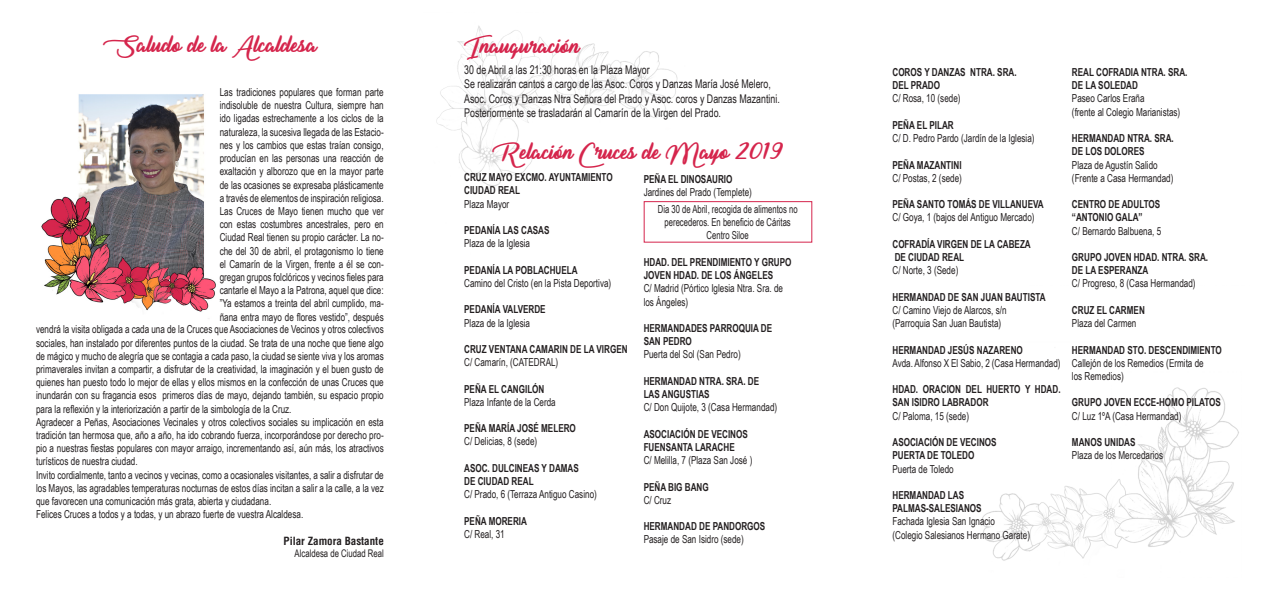
<style>
.page{position:relative;width:1276px;height:596px;background:#fff}
.page>*{position:absolute;margin:0;border:0;box-sizing:border-box;transform-origin:0 0}
.t1{font:24px "Liar Script";color:#d5254c}
.t2{font:12px "Arial Narrow";color:#231f20;scale:.9 1}
.t3{font:11px/13.2px "Arial Narrow";color:#231f20;text-align:justify;scale:.9 1}
.t4{font:700 11px/13.2px "Arial Narrow";color:#231f20;scale:.9 1}
.t5{font:11px "Arial Narrow";color:#231f20;scale:.85 1}
.t6{font:700 condensed 11px "Helvetica LT Std";color:#231f20}
.t7{font:10.5px "Arial Narrow";color:#231f20;scale:.9 1}
</style>
<div class="page">
<img style="left:436px;top:25px;width:271px;height:218px">
<img style="left:41px;top:94px;width:180px;height:225px">
<img style="left:981px;top:387px;width:258px;height:174px">
<div style="left:643px;top:201px;width:169px;height:41px;border:1px solid #d5254c"></div>
<p class="t1" style="left:103px;top:30px;width:215px">Saludo de la Alcaldesa</p>
<p class="t3" style="left:220px;top:85px;width:184px">Las tradiciones populares que forman parte indisoluble de nuestra Cultura, siempre han ido ligadas estrechamente a los ciclos de la naturaleza, la sucesiva llegada de las Estacio&shy;nes y los cambios que estas traían consigo, producían en las personas una reacción de exaltación y alborozo que en la mayor parte de las ocasiones se expresaba plásticamente a través de elementos de inspiración religiosa.</p>
<p class="t3" style="left:220px;top:204px;width:184px">Las Cruces de Mayo tienen mucho que ver con estas costumbres ancestrales, pero en Ciudad Real tienen su propio carácter. La no&shy;che del 30 de abril, el protagonismo lo tiene el Camarín de la Virgen, frente a él se con&shy;gregan grupos folclóricos y vecinos fieles para cantarle el Mayo a la Patrona, aquel que dice: ”Ya estamos a treinta del abril cumplido, ma&shy;ñana entra mayo de flores vestido”, después</p>
<p class="t3" style="left:36px;top:322px;width:388px">vendrá la visita obligada a cada una de la Cruces que Asociaciones de Vecinos y otros colectivos sociales, han instalado por diferentes puntos de la ciudad. Se trata de una noche que tiene algo de mágico y mucho de alegría que se contagia a cada paso, la ciudad se siente viva y los aromas primaverales invitan a compartir, a disfrutar de la creatividad, la imaginación y el buen gusto de quienes han puesto todo lo mejor de ellas y ellos mismos en la confección de unas Cruces que inundarán con su fragancia esos primeros días de mayo, dejando también, su espacio propio para la reflexión y la interiorización a partir de la simbología de la Cruz.</p>
<p class="t3" style="left:36px;top:414px;width:388px">Agradecer a Peñas, Asociaciones Vecinales y otros colectivos sociales su implicación en esta tradición tan hermosa que, año a año, ha ido cobrando fuerza, incorporándose por derecho pro&shy;pio a nuestras fiestas populares con mayor arraigo, incrementando así, aún más, los atractivos turísticos de nuestra ciudad.</p>
<p class="t3" style="left:36px;top:467px;width:388px">Invito cordialmente, tanto a vecinos y vecinas, como a ocasionales visitantes, a salir a disfrutar de los Mayos, las agradables temperaturas nocturnas de estos días incitan a salir a la calle, a la vez que favorecen una comunicación más grata, abierta y ciudadana.</p>
<p class="t3" style="left:36px;top:507px;width:298px">Felices Cruces a todos y a todas, y un abrazo fuerte de vuestra Alcaldesa.</p>
<p class="t6" style="left:283px;top:533px;width:102px">Pilar Zamora Bastante</p>
<p class="t7" style="left:295px;top:545px;width:101px">Alcaldesa de Ciudad Real</p>
<p class="t1" style="left:464px;top:30px;width:117px">Inauguración</p>
<p class="t2" style="left:464px;top:61px;width:208px">30 de Abril a las 21:30 horas en la Plaza Mayor</p>
<p class="t2" style="left:464px;top:75px;width:342px">Se realizarán cantos a cargo de las Asoc. Coros y Danzas María José Melero,</p>
<p class="t2" style="left:464px;top:90px;width:352px">Asoc. Coros y Danzas Ntra Señora del Prado y Asoc. coros y Danzas Mazantini.</p>
<p class="t2" style="left:464px;top:104px;width:287px">Posteriormente se trasladarán al Camarín de la Virgen del Prado.</p>
<p class="t1" style="left:492px;top:136px;width:292px">Relación Cruces de Mayo 2019</p>
<p class="t4" style="left:464px;top:170px;width:167px">CRUZ MAYO EXCMO. AYUNTAMIENTO</p>
<p class="t4" style="left:464px;top:183px;width:64px">CIUDAD REAL</p>
<p class="t3" style="left:464px;top:196px;width:52px">Plaza Mayor</p>
<p class="t4" style="left:464px;top:223px;width:96px">PEDANÍA LAS CASAS</p>
<p class="t3" style="left:464px;top:236px;width:75px">Plaza de la Iglesia</p>
<p class="t4" style="left:464px;top:262px;width:128px">PEDANÍA LA POBLACHUELA</p>
<p class="t3" style="left:464px;top:276px;width:165px">Camino del Cristo (en la Pista Deportiva)</p>
<p class="t4" style="left:464px;top:302px;width:92px">PEDANÍA VALVERDE</p>
<p class="t3" style="left:464px;top:315px;width:75px">Plaza de la Iglesia</p>
<p class="t4" style="left:464px;top:342px;width:183px">CRUZ VENTANA CAMARIN DE LA VIRGEN</p>
<p class="t3" style="left:464px;top:355px;width:106px">C/ Camarín, (CATEDRAL)</p>
<p class="t4" style="left:464px;top:381px;width:91px">PEÑA EL CANGILÓN</p>
<p class="t3" style="left:464px;top:394px;width:103px">Plaza Infante de la Cerda</p>
<p class="t4" style="left:464px;top:421px;width:126px">PEÑA MARÍA JOSÉ MELERO</p>
<p class="t3" style="left:464px;top:434px;width:83px">C/ Delicias, 8 (sede)</p>
<p class="t4" style="left:464px;top:460px;width:129px">ASOC. DULCINEAS Y DAMAS</p>
<p class="t4" style="left:464px;top:474px;width:79px">DE CIUDAD REAL</p>
<p class="t3" style="left:464px;top:487px;width:149px">C/ Prado, 6 (Terraza Antiguo Casino)</p>
<p class="t4" style="left:464px;top:513px;width:71px">PEÑA MORERIA</p>
<p class="t3" style="left:464px;top:526px;width:47px">C/ Real, 31</p>
<p class="t4" style="left:643px;top:172px;width:100px">PEÑA EL DINOSAURIO</p>
<p class="t3" style="left:643px;top:185px;width:122px">Jardines del Prado (Templete)</p>
<p class="t5" style="left:658px;top:201px;width:166px">Dia 30 de Abril, recogida de alimentos no</p>
<p class="t5" style="left:664px;top:214px;width:150px">perecederos. En beneficio de Cáritas</p>
<p class="t5" style="left:706px;top:227px;width:51px">Centro Siloe</p>
<p class="t4" style="left:643px;top:255px;width:166px">HDAD. DEL PRENDIMIENTO Y GRUPO</p>
<p class="t4" style="left:643px;top:268px;width:145px">JOVEN HDAD. DE LOS ÁNGELES</p>
<p class="t3" style="left:643px;top:281px;width:156px">C/ Madrid (Pórtico Iglesia Ntra. Sra. de</p>
<p class="t3" style="left:643px;top:294px;width:51px">los Ángeles)</p>
<p class="t4" style="left:643px;top:321px;width:144px">HERMANDADES PARROQUIA DE</p>
<p class="t4" style="left:643px;top:334px;width:55px">SAN PEDRO</p>
<p class="t3" style="left:643px;top:347px;width:109px">Puerta del Sol (San Pedro)</p>
<p class="t4" style="left:643px;top:373px;width:130px">HERMANDAD NTRA. SRA. DE</p>
<p class="t4" style="left:643px;top:387px;width:75px">LAS ANGUSTIAS</p>
<p class="t3" style="left:643px;top:400px;width:150px">C/ Don Quijote, 3 (Casa Hermandad)</p>
<p class="t4" style="left:643px;top:426px;width:117px">ASOCIACIÓN DE VECINOS</p>
<p class="t4" style="left:643px;top:439px;width:103px">FUENSANTA LARACHE</p>
<p class="t3" style="left:643px;top:453px;width:122px">C/ Melilla, 7 (Plaza San José )</p>
<p class="t4" style="left:643px;top:479px;width:74px">PEÑA BIG BANG</p>
<p class="t3" style="left:643px;top:492px;width:32px">C/ Cruz</p>
<p class="t4" style="left:643px;top:519px;width:137px">HERMANDAD DE PANDORGOS</p>
<p class="t3" style="left:643px;top:532px;width:113px">Pasaje de San Isidro (sede)</p>
<p class="t4" style="left:892px;top:65px;width:140px">COROS Y DANZAS NTRA. SRA.</p>
<p class="t4" style="left:892px;top:78px;width:54px">DEL PRADO</p>
<p class="t3" style="left:892px;top:91px;width:77px">C/ Rosa, 10 (sede)</p>
<p class="t4" style="left:892px;top:118px;width:70px">PEÑA EL PILAR</p>
<p class="t3" style="left:892px;top:131px;width:159px">C/ D. Pedro Pardo (Jardín de la Iglesia)</p>
<p class="t4" style="left:892px;top:157px;width:78px">PEÑA MAZANTINI</p>
<p class="t3" style="left:892px;top:171px;width:79px">C/ Postas, 2 (sede)</p>
<p class="t4" style="left:892px;top:197px;width:170px">PEÑA SANTO TOMÁS DE VILLANUEVA</p>
<p class="t3" style="left:892px;top:210px;width:159px">C/ Goya, 1 (bajos del Antiguo Mercado)</p>
<p class="t4" style="left:892px;top:237px;width:155px">COFRADÍA VIRGEN DE LA CABEZA</p>
<p class="t4" style="left:894px;top:250px;width:79px">DE CIUDAD REAL</p>
<p class="t3" style="left:892px;top:263px;width:75px">C/ Norte, 3 (Sede)</p>
<p class="t4" style="left:892px;top:289px;width:172px">HERMANDAD DE SAN JUAN BAUTISTA</p>
<p class="t3" style="left:892px;top:303px;width:128px">C/ Camino Viejo de Alarcos, s/n</p>
<p class="t3" style="left:892px;top:316px;width:122px">(Parroquia San Juan Bautista)</p>
<p class="t4" style="left:892px;top:342px;width:146px">HERMANDAD JESÚS NAZARENO</p>
<p class="t3" style="left:892px;top:355px;width:188px">Avda. Alfonso X El Sabio, 2 (Casa Hermandad)</p>
<p class="t4" style="left:892px;top:382px;width:188px">HDAD. ORACION DEL HUERTO Y HDAD.<br>SAN ISIDRO LABRADOR</p>
<p class="t3" style="left:892px;top:408px;width:87px">C/ Paloma, 15 (sede)</p>
<p class="t4" style="left:892px;top:435px;width:117px">ASOCIACIÓN DE VECINOS</p>
<p class="t4" style="left:892px;top:448px;width:93px">PUERTA DE TOLEDO</p>
<p class="t3" style="left:892px;top:461px;width:70px">Puerta de Toledo</p>
<p class="t4" style="left:892px;top:487px;width:81px">HERMANDAD LAS</p>
<p class="t4" style="left:892px;top:501px;width:101px">PALMAS-SALESIANOS</p>
<p class="t3" style="left:892px;top:514px;width:115px">Fachada Iglesia San Ignacio</p>
<p class="t3" style="left:892px;top:527px;width:154px">(Colegio Salesianos Hermano Garate)</p>
<p class="t4" style="left:1072px;top:65px;width:130px">REAL COFRADIA NTRA. SRA.</p>
<p class="t4" style="left:1072px;top:78px;width:75px">DE LA SOLEDAD</p>
<p class="t3" style="left:1072px;top:91px;width:82px">Paseo Carlos Eraña</p>
<p class="t3" style="left:1072px;top:105px;width:122px">(frente al Colegio Marianistas)</p>
<p class="t4" style="left:1072px;top:131px;width:115px">HERMANDAD NTRA. SRA.</p>
<p class="t4" style="left:1072px;top:144px;width:82px">DE LOS DOLORES</p>
<p class="t3" style="left:1072px;top:157px;width:97px">Plaza de Agustín Salido</p>
<p class="t3" style="left:1072px;top:171px;width:114px">(Frente a Casa Hermandad)</p>
<p class="t4" style="left:1072px;top:197px;width:100px">CENTRO DE ADULTOS</p>
<p class="t4" style="left:1072px;top:210px;width:80px">“ANTONIO GALA”</p>
<p class="t3" style="left:1072px;top:223px;width:101px">C/ Bernardo Balbuena, 5</p>
<p class="t4" style="left:1072px;top:250px;width:153px">GRUPO JOVEN HDAD. NTRA. SRA.</p>
<p class="t4" style="left:1072px;top:263px;width:86px">DE LA ESPERANZA</p>
<p class="t3" style="left:1072px;top:276px;width:139px">C/ Progreso, 8 (Casa Hermandad)</p>
<p class="t4" style="left:1072px;top:303px;width:83px">CRUZ EL CARMEN</p>
<p class="t3" style="left:1072px;top:316px;width:73px">Plaza del Carmen</p>
<p class="t4" style="left:1072px;top:342px;width:168px">HERMANDAD STO. DESCENDIMIENTO</p>
<p class="t3" style="left:1072px;top:355px;width:148px">Callejón de los Remedios (Ermita de</p>
<p class="t3" style="left:1072px;top:369px;width:59px">los Remedios)</p>
<p class="t4" style="left:1072px;top:395px;width:167px">GRUPO JOVEN ECCE-HOMO PILATOS</p>
<p class="t3" style="left:1072px;top:408px;width:123px">C/ Luz 1ºA (Casa Hermandad)</p>
<p class="t4" style="left:1072px;top:435px;width:72px">MANOS UNIDAS</p>
<p class="t3" style="left:1072px;top:448px;width:103px">Plaza de los Mercedarios</p>
</div>
